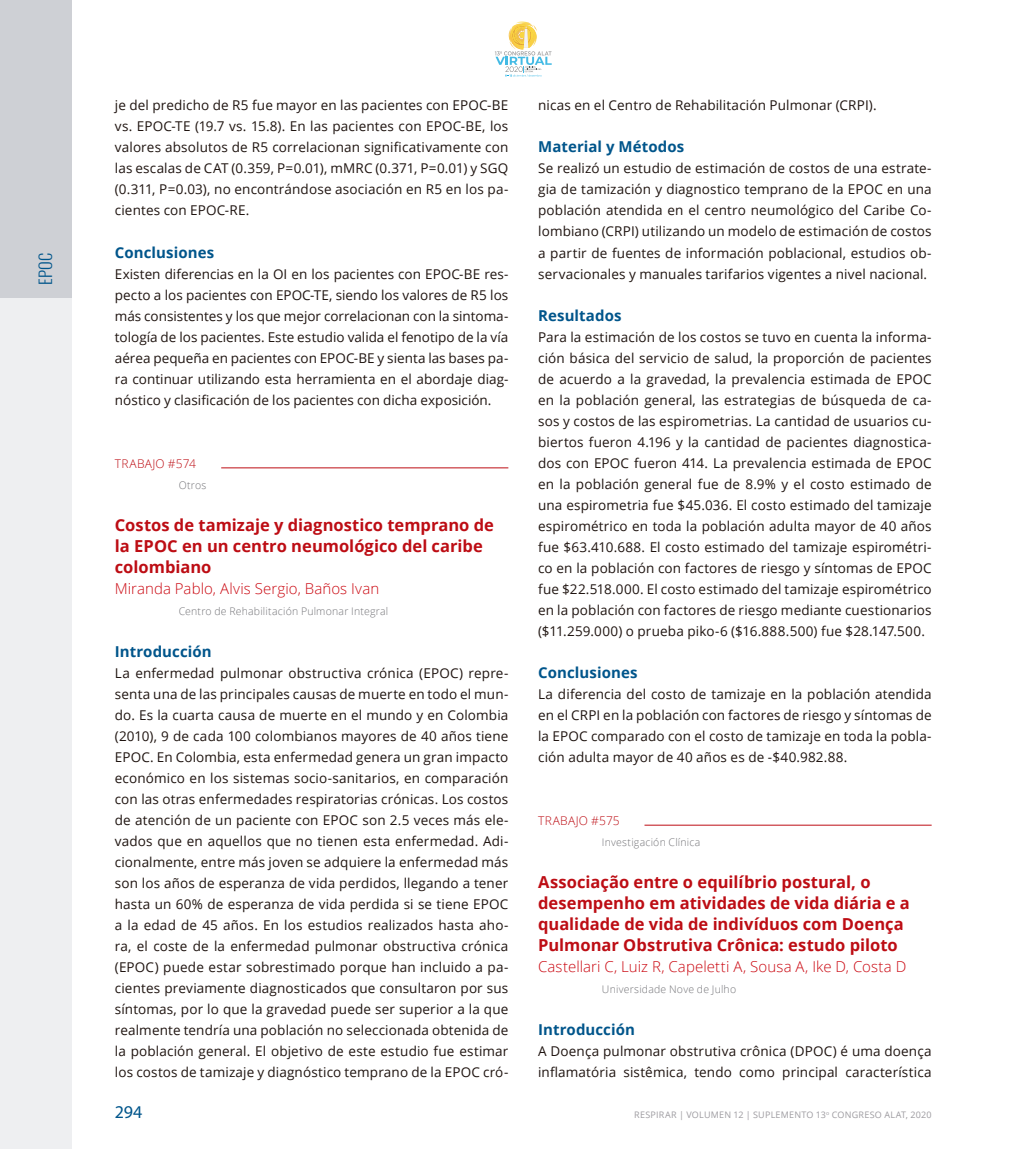
<style>
.page{position:relative;width:1021px;height:1149px;background:#fff}
.page>*{position:absolute;margin:0;border:0;box-sizing:border-box;transform-origin:0 0}
.t1{font:18px "Myriad Pro";color:#00558b}
.sub1{font:700 16.5px/21px "Open Sans";color:#bd0d14}
.t2{font:300 16.5px "Oswald";color:#00558b}
.autores1{font:300 15px "Open Sans";letter-spacing:.005em;color:#cb0912}
.sub2{font:700 15px "Open Sans";letter-spacing:.005em;color:#00558b}
.primero_seco{font:13.5px/21px "Open Sans";letter-spacing:.01em;color:#1f1410;text-align:justify}
.Trabajos_tit{font:300 12px "Open Sans";letter-spacing:.03em;color:#bd0d14}
.autores2{font:300 10.5px "Open Sans";letter-spacing:.02em;color:#737377}
.t3{font:9px "Open Sans";letter-spacing:.025em;color:#9d9ba0}
</style>
<div class="page">
<div style="left:0;top:0;width:72px;height:298px;background:#ced0d5"></div>
<div style="left:0;top:298px;width:72px;height:850px;background:#eeeff1"></div>
<svg style="left:495px;top:21px;width:56px;height:56px"></svg>
<hr style="left:221px;top:467px;width:287px;height:1px;background:#bd0d14">
<hr style="left:644px;top:824px;width:287px;height:1px;background:#bd0d14">
<p class="t2" style="left:34px;top:285px;width:33px;rotate:-90deg">EPOC</p>
<p class="primero_seco" style="left:115px;top:95px;width:395px">je del predicho de R5 fue mayor en las pacientes con EPOC-BE vs. EPOC-TE (19.7 vs. 15.8). En las pacientes con EPOC-BE, los valores absolutos de R5 correlacionan significativamente con las escalas de CAT (0.359, P=0.01), mMRC (0.371, P=0.01) y SGQ (0.311, P=0.03), no encontrándose asociación en R5 en los pa&shy;cientes con EPOC-RE.</p>
<p class="sub2" style="left:115px;top:241px;width:101px">Conclusiones</p>
<p class="primero_seco" style="left:115px;top:263px;width:395px">Existen diferencias en la OI en los pacientes con EPOC-BE res&shy;pecto a los pacientes con EPOC-TE, siendo los valores de R5 los más consistentes y los que mejor correlacionan con la sintoma&shy;tología de los pacientes. Este estudio valida el fenotipo de la vía aérea pequeña en pacientes con EPOC-BE y sienta las bases pa&shy;ra continuar utilizando esta herramienta en el abordaje diag&shy;nóstico y clasificación de los pacientes con dicha exposición.</p>
<p class="Trabajos_tit" style="left:115px;top:455px;width:83px">TRABAJO #574</p>
<p class="autores2" style="left:179px;top:477px;width:29px">Otros</p>
<p class="sub1" style="left:115px;top:513px;width:380px">Costos de tamizaje y diagnostico temprano de la EPOC en un centro neumológico del caribe colombiano</p>
<p class="autores1" style="left:115px;top:578px;width:266px">Miranda Pablo, Alvis Sergio, Baños Ivan</p>
<p class="autores2" style="left:179px;top:603px;width:211px">Centro de Rehabilitación Pulmonar Integral</p>
<p class="sub2" style="left:115px;top:640px;width:98px">Introducción</p>
<p class="primero_seco" style="left:115px;top:662px;width:395px">La enfermedad pulmonar obstructiva crónica (EPOC) repre&shy;senta una de las principales causas de muerte en todo el mun&shy;do. Es la cuarta causa de muerte en el mundo y en Colombia (2010), 9 de cada 100 colombianos mayores de 40 años tiene EPOC. En Colombia, esta enfermedad genera un gran impacto económico en los sistemas socio-sanitarios, en comparación con las otras enfermedades respiratorias crónicas. Los costos de atención de un paciente con EPOC son 2.5 veces más ele&shy;vados que en aquellos que no tienen esta enfermedad. Adi&shy;cionalmente, entre más joven se adquiere la enfermedad más son los años de esperanza de vida perdidos, llegando a tener hasta un 60% de esperanza de vida perdida si se tiene EPOC a la edad de 45 años. En los estudios realizados hasta aho&shy;ra, el coste de la enfermedad pulmonar obstructiva crónica (EPOC) puede estar sobrestimado porque han incluido a pa&shy;cientes previamente diagnosticados que consultaron por sus síntomas, por lo que la gravedad puede ser superior a la que realmente tendría una población no seleccionada obtenida de la población general. El objetivo de este estudio fue estimar los costos de tamizaje y diagnóstico temprano de la EPOC cró-</p>
<h1 class="t1" style="left:115px;top:1100px;width:29px">294</h1>
<p class="primero_seco" style="left:538px;top:95px;width:340px">nicas en el Centro de Rehabilitación Pulmonar (CRPI).</p>
<p class="sub2" style="left:538px;top:136px;width:148px">Material y Métodos</p>
<p class="primero_seco" style="left:538px;top:158px;width:395px">Se realizó un estudio de estimación de costos de una estrate&shy;gia de tamización y diagnostico temprano de la EPOC en una población atendida en el centro neumológico del Caribe Co&shy;lombiano (CRPI) utilizando un modelo de estimación de costos a partir de fuentes de información poblacional, estudios ob&shy;servacionales y manuales tarifarios vigentes a nivel nacional.</p>
<p class="sub2" style="left:538px;top:304px;width:85px">Resultados</p>
<p class="primero_seco" style="left:538px;top:326px;width:395px">Para la estimación de los costos se tuvo en cuenta la informa&shy;ción básica del servicio de salud, la proporción de pacientes de acuerdo a la gravedad, la prevalencia estimada de EPOC en la población general, las estrategias de búsqueda de ca&shy;sos y costos de las espirometrias. La cantidad de usuarios cu&shy;biertos fueron 4.196 y la cantidad de pacientes diagnostica&shy;dos con EPOC fueron 414. La prevalencia estimada de EPOC en la población general fue de 8.9% y el costo estimado de una espirometria fue $45.036. El costo estimado del tamizaje espirométrico en toda la población adulta mayor de 40 años fue $63.410.688. El costo estimado del tamizaje espirométri&shy;co en la población con factores de riesgo y síntomas de EPOC fue $22.518.000. El costo estimado del tamizaje espirométrico en la población con factores de riesgo mediante cuestionarios ($11.259.000) o prueba piko-6 ($16.888.500) fue $28.147.500.</p>
<p class="sub2" style="left:538px;top:661px;width:101px">Conclusiones</p>
<p class="primero_seco" style="left:538px;top:683px;width:395px">La diferencia del costo de tamizaje en la población atendida en el CRPI en la población con factores de riesgo y síntomas de la EPOC comparado con el costo de tamizaje en toda la pobla&shy;ción adulta mayor de 40 años es de -$40.982.88.</p>
<p class="Trabajos_tit" style="left:538px;top:812px;width:83px">TRABAJO #575</p>
<p class="autores2" style="left:602px;top:834px;width:100px">Investigación Clínica</p>
<p class="sub1" style="left:538px;top:870px;width:373px">Associação entre o equilíbrio postural, o desempenho em atividades de vida diária e a qualidade de vida de indivíduos com Doença Pulmonar Obstrutiva Crônica: estudo piloto</p>
<p class="autores1" style="left:538px;top:956px;width:369px">Castellari C, Luiz R, Capeletti A, Sousa A, Ike D, Costa D</p>
<p class="autores2" style="left:602px;top:981px;width:136px">Universidade Nove de Julho</p>
<p class="sub2" style="left:538px;top:1018px;width:98px">Introducción</p>
<p class="primero_seco" style="left:538px;top:1040px;width:395px">A Doença pulmonar obstrutiva crônica (DPOC) é uma doença inflamatória sistêmica, tendo como principal característica</p>
<p class="t3" style="left:634px;top:1108px;width:299px">RESPIRAR | VOLUMEN 12 | SUPLEMENTO 13<sup>o</sup> CONGRESO ALAT, 2020</p>
</div>
